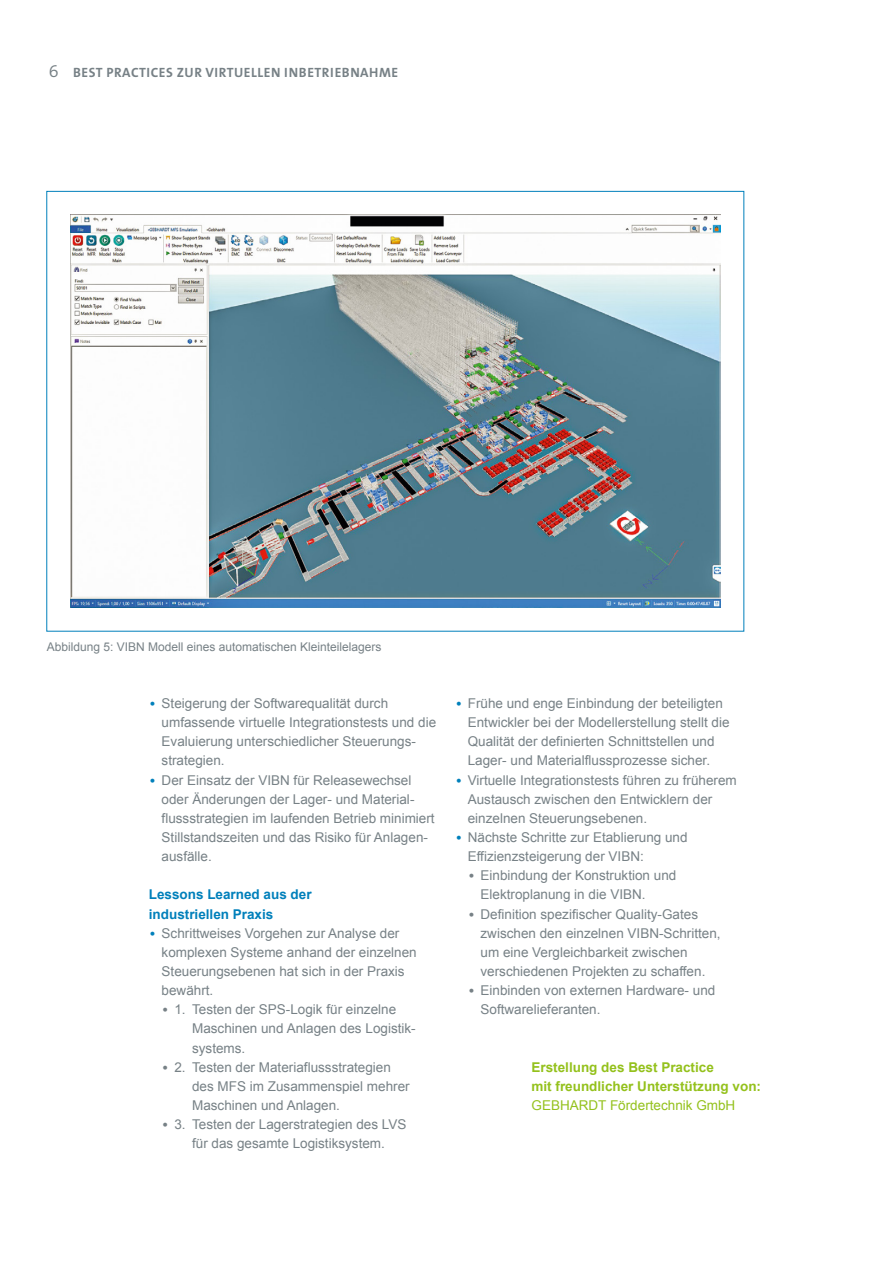
<style>
.page{position:relative;width:893px;height:1263px;background:#fff}
.page>*{position:absolute;margin:0;border:0;box-sizing:border-box;transform-origin:0 0}
.t1{font:13.5px/19.2px "Arial";color:#778186}
.ZwischenüberschriftD{font:700 13.5px "Arial";color:#94c11c}
.t2{font:700 13.5px "The Sans B Plus W7";letter-spacing:.04em;color:#778186}
.ZwischenüberschriftD-2{font:700 13.5px/19.2px "Arial";color:#0080bb}
.ZwischenüberschriftD-3{font:13.5px "Arial";color:#94c11c}
.Bildunterschrift{font:12px "Arial";color:#778186}
.s1{font-family:"The Sans B Plus W4";font-weight:300;font-size:18px}
.s2{font-family:"The Sans B Plus W4";font-weight:300;font-size:18px;color:#0080bb}
</style>
<div class="page">
<img style="left:70px;top:215px;width:650px;height:393px">
<p class="t2" style="left:49px;top:63px;width:351px"><span class="s1">6</span> BEST PRACTICES ZUR VIRTUELLEN INBETRIEBNAHME</p>
<p class="Bildunterschrift" style="left:47px;top:639px;width:336px">Abbildung 5: VIBN Modell eines automatischen Kleinteilelagers</p>
<p class="t1" style="left:162px;top:694px;width:276px;text-indent:-13px"><span class="s2">•</span> Steigerung der Softwarequalität durch umfassende virtuelle Integrationstests und die Evaluierung unterschiedlicher Steuerungs&shy;strategien.</p>
<p class="t1" style="left:162px;top:770px;width:275px;text-indent:-13px"><span class="s2">•</span> Der Einsatz der VIBN für Releasewechsel oder Änderungen der Lager- und Material&shy;flussstrategien im laufenden Betrieb minimiert Stillstandszeiten und das Risiko für Anlagen&shy;ausfälle.</p>
<p class="ZwischenüberschriftD-2" style="left:149px;top:885px;width:164px">Lessons Learned aus der industriellen Praxis</p>
<p class="t1" style="left:162px;top:923px;width:257px;text-indent:-13px"><span class="s2">•</span> Schrittweises Vorgehen zur Analyse der komplexen Systeme anhand der einzelnen<br>Steuerungsebenen hat sich in der Praxis bewährt.</p>
<p class="t1" style="left:192px;top:1000px;width:224px;text-indent:-31px"><span class="s1">•</span> 1. Testen der SPS-Logik für einzelne<br>Maschinen und Anlagen des Logistik&shy;systems.</p>
<p class="t1" style="left:192px;top:1057px;width:219px;text-indent:-31px"><span class="s1">•</span> 2. Testen der Materiaflussstrategien des MFS im Zusammenspiel mehrer<br>Maschinen und Anlagen.</p>
<p class="t1" style="left:192px;top:1115px;width:216px;text-indent:-31px"><span class="s1">•</span> 3. Testen der Lagerstrategien des LVS für das gesamte Logistiksystem.</p>
<p class="t1" style="left:468px;top:694px;width:263px;text-indent:-13px"><span class="s2">•</span> Frühe und enge Einbindung der beteiligten Entwickler bei der Modellerstellung stellt die Qualität der definierten Schnittstellen und Lager- und Materialflussprozesse sicher.</p>
<p class="t1" style="left:468px;top:770px;width:271px;text-indent:-13px"><span class="s2">•</span> Virtuelle Integrationstests führen zu früherem<br>Austausch zwischen den Entwicklern der einzelnen Steuerungsebenen.</p>
<p class="t1" style="left:468px;top:828px;width:221px;text-indent:-13px"><span class="s2">•</span> Nächste Schritte zur Etablierung und<br>Effizienzsteigerung der VIBN:</p>
<p class="t1" style="left:480px;top:866px;width:197px;text-indent:-13px"><span class="s1">•</span> Einbindung der Konstruktion und<br>Elektroplanung in die VIBN.</p>
<p class="t1" style="left:480px;top:904px;width:242px;text-indent:-13px"><span class="s1">•</span> Definition spezifischer Quality-Gates zwischen den einzelnen VIBN-Schritten, um eine Vergleichbarkeit zwischen verschiedenen Projekten zu schaffen.</p>
<p class="t1" style="left:480px;top:981px;width:236px;text-indent:-13px"><span class="s1">•</span> Einbinden von externen Hardware- und<br>Softwarelieferanten.</p>
<p class="ZwischenüberschriftD" style="left:531px;top:1058px;width:184px">Erstellung des Best Practice</p>
<p class="ZwischenüberschriftD" style="left:531px;top:1077px;width:231px">mit freundlicher Unterstützung von:</p>
<p class="ZwischenüberschriftD-3" style="left:531px;top:1096px;width:205px">GEBHARDT Fördertechnik GmbH</p>
</div>
